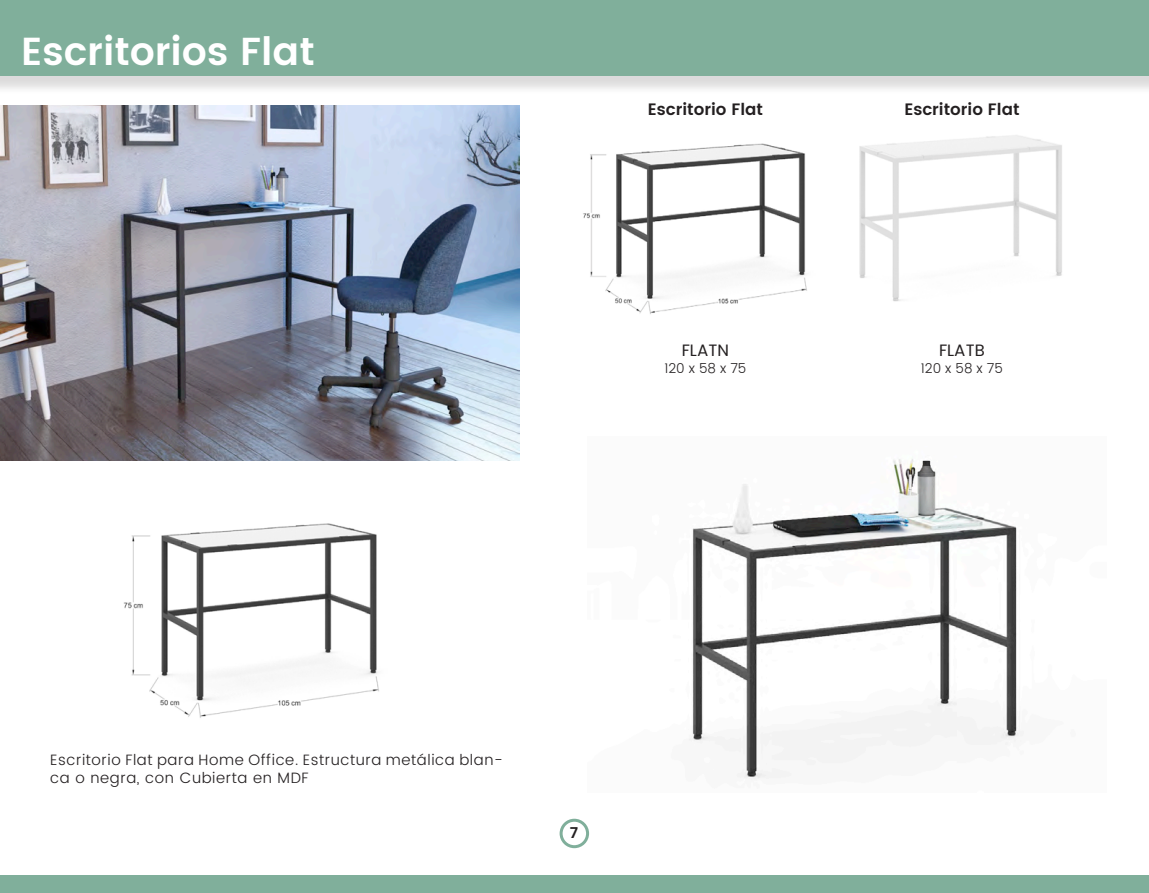
<style>
.page{position:relative;width:1149px;height:893px;background:#fff}
.page>*{position:absolute;margin:0;border:0;box-sizing:border-box;transform-origin:0 0}
.t1{font:600 39px "Poppins";color:#fff}
.t2{font:600 16.5px "Poppins";color:#231f20}
.t3{font:16.5px "Poppins";color:#231f20}
.t4{font:300 15px/18px "Poppins";letter-spacing:.04em;color:#231f20}
.t5{font:600 15px "Poppins";color:#231f20}
.t6{font:300 13.5px "Poppins";color:#231f20}
</style>
<div class="page">
<div style="left:0;top:0;width:1148px;height:95px;background:#231f20;opacity:.16"></div>
<div style="left:0;top:0;width:1148px;height:76px;background:#80af9b"></div>
<div style="left:0;top:875px;width:1148px;height:18px;background:#80af9b"></div>
<div style="left:559px;top:819px;width:30px;height:29px;border:3px solid #80af9b;border-radius:50%"></div>
<img style="left:0;top:105px;width:519px;height:355px">
<img style="left:689px;top:458px;width:335px;height:322px">
<img style="left:583px;top:143px;width:224px;height:171px">
<img style="left:859px;top:135px;width:203px;height:167px">
<img style="left:123px;top:523px;width:256px;height:195px">
<p class="t1" style="left:21px;top:22px;width:295px">Escritorios Flat</p>
<p class="t2" style="left:647px;top:97px;width:117px">Escritorio Flat</p>
<p class="t2" style="left:904px;top:97px;width:117px">Escritorio Flat</p>
<p class="t3" style="left:681px;top:339px;width:49px">FLATN</p>
<p class="t6" style="left:664px;top:358px;width:84px">120 x 58 x 75</p>
<p class="t3" style="left:938px;top:339px;width:47px">FLATB</p>
<p class="t6" style="left:920px;top:358px;width:84px">120 x 58 x 75</p>
<p class="t4" style="left:50px;top:751px;width:454px">Escritorio Flat para Home Office. Estructura metálica blan&shy;ca o negra, con Cubierta en MDF</p>
<p class="t5" style="left:570px;top:822px;width:10px">7</p>
</div>
